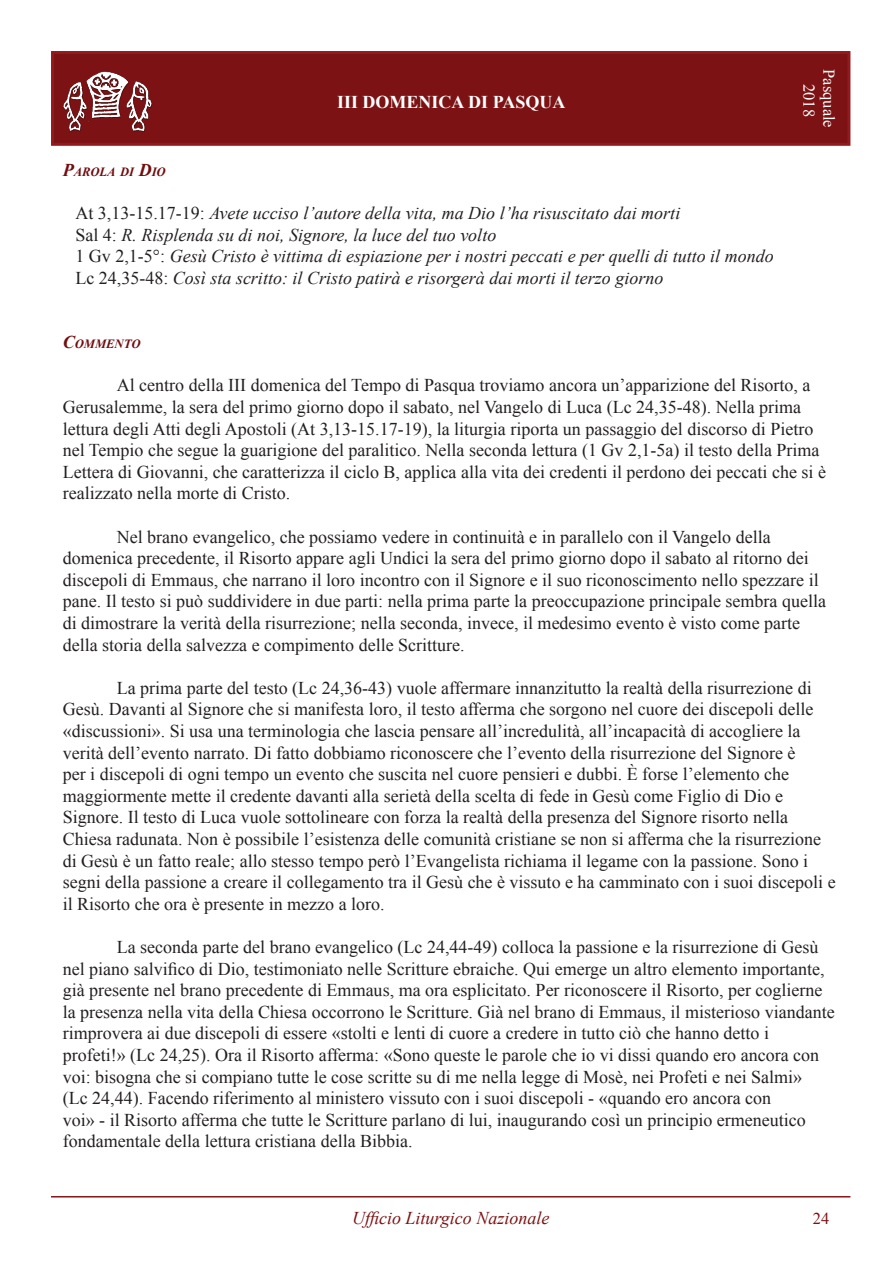
<style>
.page{position:relative;width:893px;height:1263px;background:#fff}
.page>*{position:absolute;margin:0;border:0;box-sizing:border-box;transform-origin:0 0}
.t1{font:18px/21.6px "Times New Roman";color:#231f20}
.t2{font:italic 18px/21.6px "Times New Roman";color:#231f20}
.t3{font:italic 18px "Times New Roman";color:#7c1214}
.t4{font:700 18px "Times New Roman";color:#fff}
.t5{font:16.5px/19.8px "Times New Roman";color:#fff;text-align:center}
.t6{font:16.5px "Times New Roman";color:#7c1214}
.t7{font:italic 700 12.6px "Times New Roman";color:#720d0f}
.s1{font-size:18px}
.s2{font-style:normal}
</style>
<div class="page">
<div style="left:51px;top:51px;width:799px;height:95px;background:#7c1214;border:3px solid #93191c"></div>
<hr style="left:51px;top:1196px;width:799px;height:1px;background:#871518">
<img style="left:63px;top:71px;width:90px;height:61px">
<p class="t4" style="left:337px;top:90px;width:230px">III DOMENICA DI PASQUA</p>
<p class="t7" style="left:63px;top:163px;width:105px"><span class="s1">P</span>AROLA DI <span class="s1">D</span>IO</p>
<p class="t2" style="left:75px;top:202px;width:700px"><span class="s2">At 3,13-15.17-19:</span> Avete ucciso l’autore della vita, ma Dio l’ha risuscitato dai morti<br><span class="s2">Sal 4:</span> R. Risplenda su di noi, Signore, la luce del tuo volto<br><span class="s2">1 Gv 2,1-5°:</span> Gesù Cristo è vittima di espiazione per i nostri peccati e per quelli di tutto il mondo <span class="s2">Lc 24,35-48:</span> Così sta scritto: il Cristo patirà e risorgerà dai morti il terzo giorno</p>
<p class="t5" style="left:839px;top:69px;width:60px;rotate:90deg">Pasquale<br>2018</p>
<p class="t7" style="left:63px;top:335px;width:79px"><span class="s1">C</span>OMMENTO</p>
<p class="t1" style="left:63px;top:374px;width:765px;text-indent:54px">Al centro della III domenica del Tempo di Pasqua troviamo ancora un’apparizione del Risorto, a Gerusalemme, la sera del primo giorno dopo il sabato, nel Vangelo di Luca (Lc 24,35-48). Nella prima lettura degli Atti degli Apostoli (At 3,13-15.17-19), la liturgia riporta un passaggio del discorso di Pietro nel Tempio che segue la guarigione del paralitico. Nella seconda lettura (1 Gv 2,1-5a) il testo della Prima Lettera di Giovanni, che caratterizza il ciclo B, applica alla vita dei credenti il perdono dei peccati che si è realizzato nella morte di Cristo.</p>
<p class="t1" style="left:63px;top:525px;width:765px;text-indent:54px">Nel brano evangelico, che possiamo vedere in continuità e in parallelo con il Vangelo della domenica precedente, il Risorto appare agli Undici la sera del primo giorno dopo il sabato al ritorno dei discepoli di Emmaus, che narrano il loro incontro con il Signore e il suo riconoscimento nello spezzare il pane. Il testo si può suddividere in due parti: nella prima parte la preoccupazione principale sembra quella di dimostrare la verità della risurrezione; nella seconda, invece, il medesimo evento è visto come parte della storia della salvezza e compimento delle Scritture.</p>
<p class="t1" style="left:63px;top:677px;width:774px;text-indent:54px">La prima parte del testo (Lc 24,36-43) vuole affermare innanzitutto la realtà della risurrezione di Gesù. Davanti al Signore che si manifesta loro, il testo afferma che sorgono nel cuore dei discepoli delle «discussioni». Si usa una terminologia che lascia pensare all’incredulità, all’incapacità di accogliere la verità dell’evento narrato. Di fatto dobbiamo riconoscere che l’evento della risurrezione del Signore è<br>per i discepoli di ogni tempo un evento che suscita nel cuore pensieri e dubbi. È forse l’elemento che maggiormente mette il credente davanti alla serietà della scelta di fede in Gesù come Figlio di Dio e Signore. Il testo di Luca vuole sottolineare con forza la realtà della presenza del Signore risorto nella Chiesa radunata. Non è possibile l’esistenza delle comunità cristiane se non si afferma che la risurrezione di Gesù è un fatto reale; allo stesso tempo però l’Evangelista richiama il legame con la passione. Sono i segni della passione a creare il collegamento tra il Gesù che è vissuto e ha camminato con i suoi discepoli e il Risorto che ora è presente in mezzo a loro.</p>
<p class="t1" style="left:63px;top:936px;width:773px;text-indent:54px">La seconda parte del brano evangelico (Lc 24,44-49) colloca la passione e la risurrezione di Gesù nel piano salvifico di Dio, testimoniato nelle Scritture ebraiche. Qui emerge un altro elemento importante, già presente nel brano precedente di Emmaus, ma ora esplicitato. Per riconoscere il Risorto, per coglierne la presenza nella vita della Chiesa occorrono le Scritture. Già nel brano di Emmaus, il misterioso viandante rimprovera ai due discepoli di essere «stolti e lenti di cuore a credere in tutto ciò che hanno detto i profeti!» (Lc 24,25). Ora il Risorto afferma: «Sono queste le parole che io vi dissi quando ero ancora con voi: bisogna che si compiano tutte le cose scritte su di me nella legge di Mosè, nei Profeti e nei Salmi»<br>(Lc 24,44). Facendo riferimento al ministero vissuto con i suoi discepoli - «quando ero ancora con<br>voi» - il Risorto afferma che tutte le Scritture parlano di lui, inaugurando così un principio ermeneutico fondamentale della lettura cristiana della Bibbia.</p>
<p class="t3" style="left:352px;top:1206px;width:199px">Ufficio Liturgico Nazionale</p>
<p class="t6" style="left:813px;top:1207px;width:18px">24</p>
</div>
